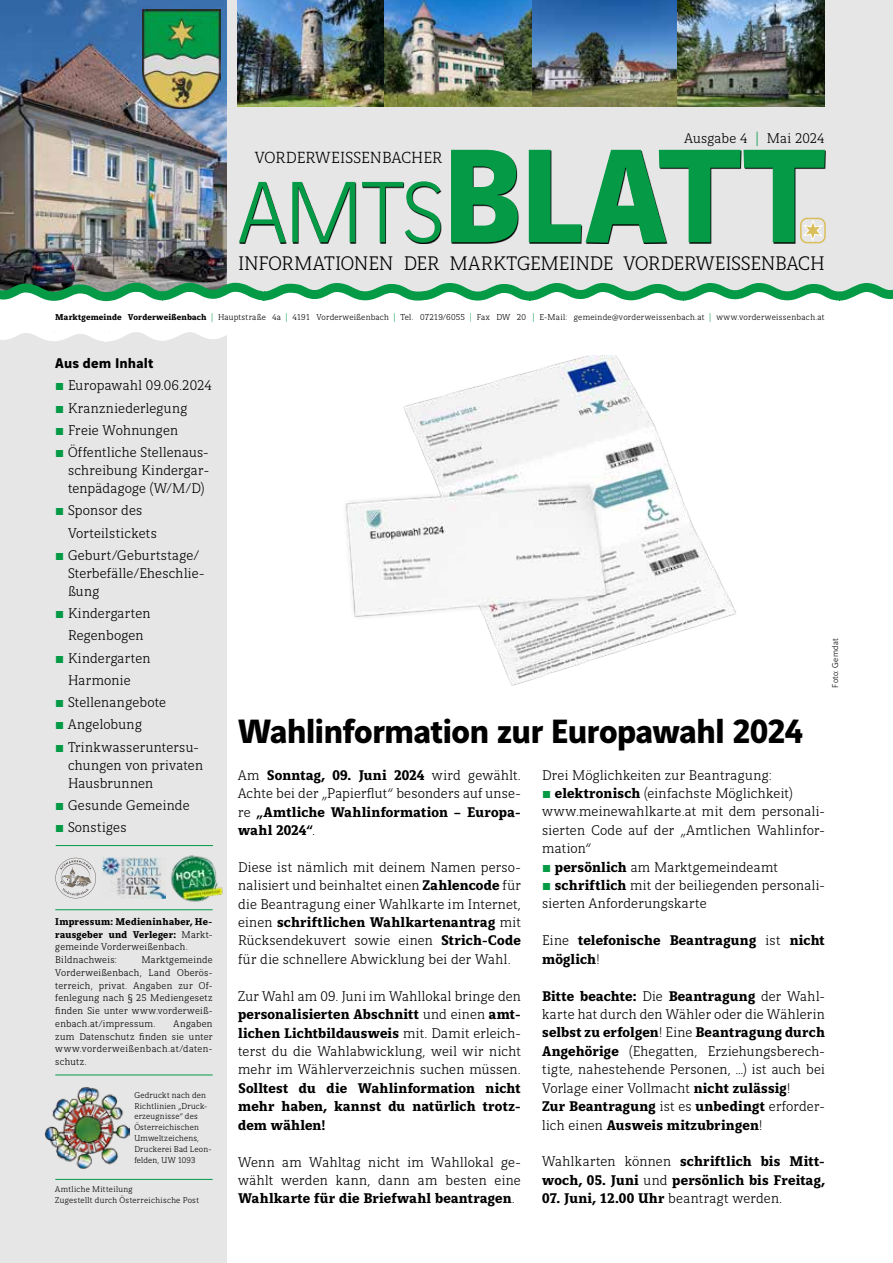
<style>
.page{position:relative;width:893px;height:1263px;background:#fff}
.page>*{position:absolute;margin:0;border:0;box-sizing:border-box;transform-origin:0 0}
.t1{font:700 36px "Vinci Sans";letter-spacing:-.02em;color:#000}
.t2{font:300 21px "Vinci Serif";letter-spacing:-.005em;color:#000}
.t3{font:300 17.25px "Vinci Serif";letter-spacing:.005em;color:#000}
.t4{font:300 15px/18.5px "Vinci Serif";letter-spacing:.01em;color:#000}
.t5{font:700 15px/18.5px "Vinci Serif";letter-spacing:.01em;color:#000;text-align:justify}
.t6{font:700 15px "Vinci Sans";letter-spacing:.01em;color:#000}
.t7{font:300 10.5px/12.8px "Vinci Serif";letter-spacing:.025em;color:#000;text-align:justify}
.t8{font:700 10.5px/12.8px "Vinci Serif";letter-spacing:.015em;color:#000}
.t9{font:300 9.15px "Vinci Serif";letter-spacing:.025em;color:#000}
.t10{font:300 9px/10.8px "Vinci Serif";letter-spacing:.025em;color:#000}
.t11{font:300 9px "Vinci Sans";letter-spacing:.02em;color:#000}
.s1{color:#049a46}
.s2{font-weight:700}
.s3{font-weight:300}
</style>
<div class="page">
<div style="left:0;top:332px;width:226px;height:931px;background:#e6e6e6"></div>
<hr style="left:55px;top:909px;width:158px;height:1px;background:#049a46">
<hr style="left:55px;top:1074px;width:158px;height:1px;background:#049a46">
<hr style="left:55px;top:1179px;width:158px;height:1px;background:#049a46">
<hr style="left:56px;top:845px;width:157px;height:1px;background:#049a46">
<img style="left:345px;top:356px;width:391px;height:330px">
<div style="left:0;top:0;width:893px;height:291px;background:#e6e6e6"></div>
<img style="left:0;top:0;width:226px;height:282px">
<img style="left:238px;top:0;width:587px;height:106px">
<img style="left:142px;top:10px;width:78px;height:99px">
<svg style="left:0;top:282px;width:893px;height:19px"></svg>
<svg style="left:0;top:332px;width:227px;height:9px"></svg>
<svg style="left:239px;top:150px;width:586px;height:93px"></svg>
<svg style="left:55px;top:858px;width:41px;height:40px"></svg>
<img style="left:102px;top:857px;width:62px;height:41px">
<img style="left:164px;top:850px;width:63px;height:58px">
<img style="left:45px;top:1087px;width:84px;height:81px">
<svg style="left:803px;top:221px;width:19px;height:19px"></svg>
<div style="left:800px;top:218px;width:26px;height:25px;border:2px solid #dabe5b;border-radius:6px"></div>
<p class="t3" style="left:255px;top:145px;width:189px">VORDERWEISSENBACHER</p>
<p class="t4" style="left:684px;top:128px;width:142px">Ausgabe 4 <span class="s1">|</span> Mai 2024</p>
<h2 class="t2" style="left:238px;top:249px;width:588px">INFORMATIONEN DER MARKTGEMEINDE VORDERWEISSENBACH</h2>
<p class="t9" style="left:55px;top:311px;width:771px"><span class="s2">Marktgemeinde Vorderweißenbach</span> <span class="s1">|</span> Hauptstraße 4a <span class="s1">|</span> 4191 Vorderweißenbach <span class="s1">|</span> Tel. 07219/6055 <span class="s1">|</span> Fax DW 20 <span class="s1">|</span> E-Mail: gemeinde@vorderweissenbach.at <span class="s1">|</span> www.vorderweissenbach.at</p>
<p class="t6" style="left:55px;top:351px;width:100px">Aus dem Inhalt</p>
<p class="t4" style="left:55px;top:373px;width:158px;line-height:22.2px"><span class="s1">b</span> Europawahl 09.06.2024 <span class="s1">b</span> Kranzniederlegung<br><span class="s1">b</span> Freie Wohnungen<br><span class="s1">b</span> Öffentliche Stellenaus-</p>
<p class="t4" style="left:68px;top:460px;width:143px;line-height:18px">schreibung Kindergar&shy;tenpädagoge (W/M/D)</p>
<p class="t4" style="left:55px;top:500px;width:89px"><span class="s1">b</span> Sponsor des</p>
<p class="t4" style="left:68px;top:522px;width:90px">Vorteilstickets</p>
<p class="t4" style="left:55px;top:545px;width:145px"><span class="s1">b</span> Geburt/Geburtstage/</p>
<p class="t4" style="left:68px;top:563px;width:138px;line-height:18px">Sterbefälle/Eheschlie&shy;ßung</p>
<p class="t4" style="left:55px;top:603px;width:97px"><span class="s1">b</span> Kindergarten</p>
<p class="t4" style="left:68px;top:625px;width:77px">Regenbogen</p>
<p class="t4" style="left:55px;top:647px;width:97px"><span class="s1">b</span> Kindergarten</p>
<p class="t4" style="left:68px;top:670px;width:64px">Harmonie</p>
<p class="t4" style="left:55px;top:692px;width:112px"><span class="s1">b</span> Stellenangebote</p>
<p class="t4" style="left:55px;top:714px;width:88px"><span class="s1">b</span> Angelobung</p>
<p class="t4" style="left:55px;top:736px;width:145px"><span class="s1">b</span> Trinkwasseruntersu-</p>
<p class="t4" style="left:68px;top:755px;width:137px;line-height:18px">chungen von privaten<br>Hausbrunnen</p>
<p class="t4" style="left:55px;top:793px;width:136px;line-height:22.2px"><span class="s1">b</span> Gesunde Gemeinde <span class="s1">b</span> Sonstiges</p>
<p class="t8" style="left:55px;top:914px;width:159px">Impressum: Medieninhaber, He&shy;rausgeber und Verleger: <span class="s3">Markt&shy;gemeinde Vorderweißenbach.<br>Bildnachweis:</span></p>
<p class="t7" style="left:55px;top:953px;width:159px;text-indent:86px">Marktgemeinde Vorderweißenbach, Land Oberös&shy;terreich, privat. Angaben zur Of&shy;fenlegung nach § 25 Mediengesetz finden Sie unter www.vorderweiß&shy;enbach.at/impressum.</p>
<p class="t7" style="left:55px;top:1016px;width:159px;text-indent:118px">Angaben zum Datenschutz finden sie unter www.vorderweißenbach.at/daten&shy;schutz.</p>
<p class="t10" style="left:134px;top:1089px;width:79px">Gedruckt nach den<br>Richtlinien „Druck&shy;erzeugnisse“ des<br>Österreichischen<br>Umweltzeichens,<br>Druckerei Bad Leon&shy;felden, UW 1093</p>
<p class="t10" style="left:55px;top:1183px;width:145px">Amtliche Mitteilung<br>Zugestellt durch Österreichische Post</p>
<p class="t11" style="left:829px;top:687px;width:50px;rotate:-90deg">Foto: Gemdat</p>
<h1 class="t1" style="left:238px;top:702px;width:566px">Wahlinformation zur Europawahl 2024</h1>
<p class="t5" style="left:238px;top:764px;width:284px"><span class="s3">Am</span> Sonntag, 09. Juni 2024 <span class="s3">wird gewählt.<br>Achte bei der „Papierflut“ besonders auf unse&shy;re</span> „Amtliche Wahlinformation – Europa&shy;wahl 2024“<span class="s3">.</span></p>
<p class="t4" style="left:238px;top:857px;width:284px;text-align:justify">Diese ist nämlich mit deinem Namen perso&shy;nalisiert und beinhaltet einen <span class="s2">Zahlencode</span> für die Beantragung einer Wahlkarte im Internet, einen <span class="s2">schriftlichen Wahlkartenantrag</span> mit Rücksendekuvert sowie einen <span class="s2">Strich-Code </span>für die schnellere Abwicklung bei der Wahl.</p>
<p class="t4" style="left:238px;top:986px;width:284px;text-align:justify">Zur Wahl am 09. Juni im Wahllokal bringe den <span class="s2">personalisierten Abschnitt</span> und einen <span class="s2">amt&shy;lichen Lichtbildausweis</span> mit. Damit erleich&shy;terst du die Wahlabwicklung, weil wir nicht mehr im Wählerverzeichnis suchen müssen.</p>
<p class="t5" style="left:238px;top:1078px;width:284px">Solltest du die Wahlinformation nicht mehr haben, kannst du natürlich trotz&shy;dem wählen!</p>
<p class="t4" style="left:238px;top:1151px;width:284px;text-align:justify">Wenn am Wahltag nicht im Wahllokal ge&shy;wählt werden kann, dann am besten eine <span class="s2">Wahlkarte für die Briefwahl beantragen</span>.</p>
<p class="t4" style="left:542px;top:764px;width:284px">Drei Möglichkeiten zur Beantragung:<br><span class="s1">b</span> <span class="s2">elektronisch</span> (einfachste Möglichkeit) www.meinewahlkarte.at mit dem personali&shy;sierten Code auf der „Amtlichen Wahlinfor&shy;mation“<br><span class="s1">b</span> <span class="s2">persönlich</span> am Marktgemeindeamt<br><span class="s1">b</span> <span class="s2">schriftlich</span> mit der beiliegenden personali&shy;sierten Anforderungskarte</p>
<p class="t5" style="left:542px;top:930px;width:284px"><span class="s3">Eine</span> telefonische Beantragung <span class="s3">ist</span> nicht möglich<span class="s3">!</span></p>
<p class="t4" style="left:542px;top:985px;width:284px"><span class="s2">Bitte beachte:</span> Die <span class="s2">Beantragung</span> der Wahl&shy;karte hat durch den Wähler oder die Wählerin <span class="s2">selbst zu erfolgen</span>! Eine <span class="s2">Beantragung durch Angehörige</span> (Ehegatten, Erziehungsberech&shy;tigte, nahestehende Personen, …) ist auch bei Vorlage einer Vollmacht <span class="s2">nicht zulässig</span>!<br><span class="s2">Zur Beantragung</span> ist es <span class="s2">unbedingt</span> erforder&shy;lich einen <span class="s2">Ausweis mitzubringen</span>!</p>
<p class="t5" style="left:542px;top:1151px;width:284px"><span class="s3">Wahlkarten können</span> schriftlich bis Mitt&shy;woch, 05. Juni <span class="s3">und</span> persönlich bis Freitag,</p>
<p class="t5" style="left:542px;top:1188px;width:242px">07. Juni, 12.00 Uhr <span class="s3">beantragt werden.</span></p>
</div>
